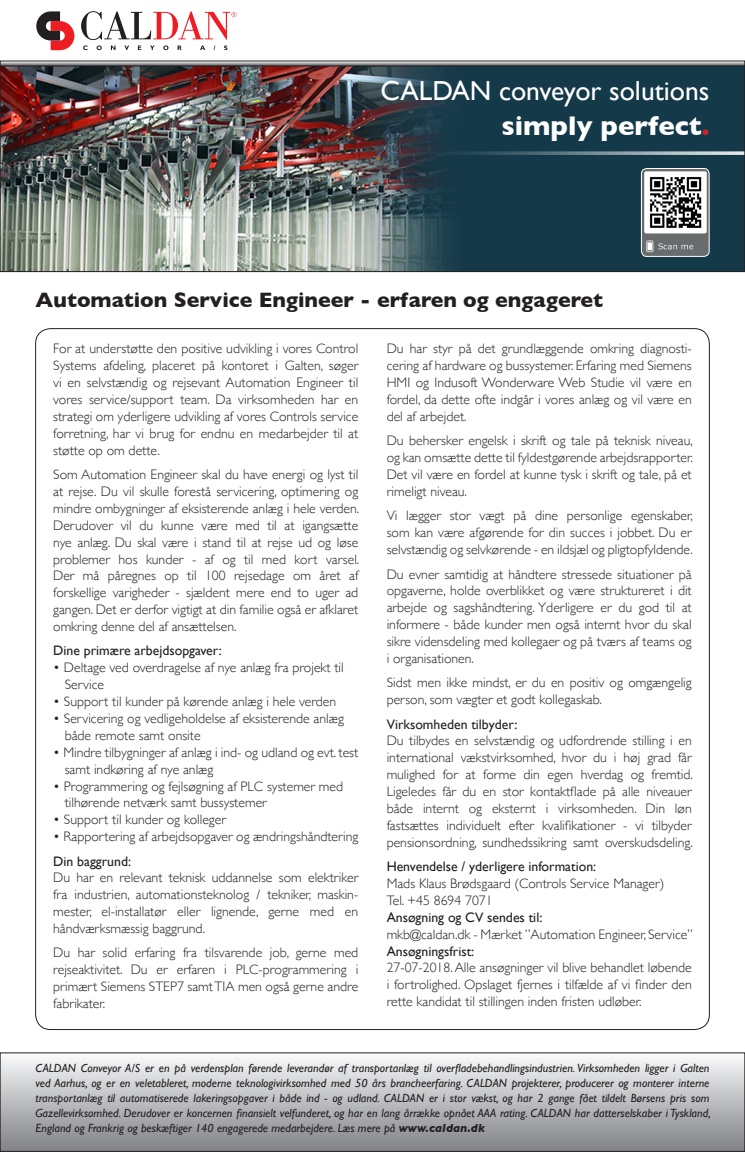
<style>
.page{position:relative;width:745px;height:1152px;background:#fff}
.page>*{position:absolute;margin:0;border:0;box-sizing:border-box;transform-origin:0 0}
.rubrik{font:27.5px/35px "Gill Sans";color:#fff;text-align:right}
.rubrik-2{font:700 21.25px "Gill Sans";color:#231f20}
.txt{font:300 13.75px/16.9px "Gill Sans";color:#231f20;text-align:justify}
.txt-2{font:13.75px "Gill Sans";color:#231f20}
.txt-3{font:italic 11.88px/15px "Gill Sans";color:#231f20;text-align:justify}
.s1{font-weight:700}
.s2{font-weight:700;color:#d1232a}
</style>
<div class="page">
<img style="left:2px;top:67px;width:740px;height:203px">
<svg style="left:36px;top:11px;width:38px;height:39px"></svg>
<svg style="left:81px;top:11px;width:155px;height:39px"></svg>
<div style="left:0;top:61px;width:744px;height:5px;background:#a7a8ac"></div>
<div style="left:0;top:61px;width:744px;height:5px;border:1px solid #231f20"></div>
<div style="left:0;top:1053px;width:744px;height:98px;background:linear-gradient(to bottom,#fafafb,#818387)"></div>
<img style="left:641px;top:168px;width:67px;height:88px">
<div style="left:640px;top:168px;width:69px;height:89px;border:1px solid #fff;border-radius:5px"></div>
<p class="rubrik" style="left:380px;top:72px;width:330px">CALDAN conveyor solutions <span class="s1">simply perfect</span><span class="s2">.</span></p>
<p class="rubrik-2" style="left:35px;top:283px;width:568px">Automation Service Engineer - erfaren og engageret</p>
<p class="txt" style="left:53px;top:340px;width:306px">For at understøtte den positive udvikling i vores Control Systems afdeling, placeret på kontoret i Galten, søger vi en selvstændig og rejsevant Automation Engineer til vores service/support team. Da virksomheden har en strategi om yderligere udvikling af vores Controls service forretning, har vi brug for endnu en medarbejder til at støtte op om dette.</p>
<p class="txt" style="left:53px;top:465px;width:307px">Som Automation Engineer skal du have energi og lyst til at rejse. Du vil skulle forestå servicering, optimering og mindre ombygninger af eksisterende anlæg i hele verden.<br>Derudover vil du kunne være med til at igangsætte nye anlæg. Du skal være i stand til at rejse ud og løse problemer hos kunder - af og til med kort varsel.<br>Der må påregnes op til 100 rejsedage om året af forskellige varigheder - sjældent mere end to uger ad gangen. Det er derfor vigtigt at din familie også er afklaret omkring denne del af ansættelsen.</p>
<p class="txt-2" style="left:53px;top:642px;width:170px">Dine primære arbejdsopgaver:</p>
<p class="txt" style="left:53px;top:659px;width:292px">• Deltage ved overdragelse af nye anlæg fra projekt til</p>
<p class="txt" style="left:65px;top:675px;width:41px">Service</p>
<p class="txt" style="left:53px;top:692px;width:284px">• Support til kunder på kørende anlæg i hele verden</p>
<p class="txt" style="left:53px;top:709px;width:292px">• Servicering og vedligeholdelse af eksisterende anlæg</p>
<p class="txt" style="left:65px;top:726px;width:137px">både remote samt onsite</p>
<p class="txt" style="left:53px;top:743px;width:306px">• Mindre tilbygninger af anlæg i ind- og udland og evt. test</p>
<p class="txt" style="left:65px;top:760px;width:150px">samt indkøring af nye anlæg</p>
<p class="txt" style="left:53px;top:777px;width:291px">• Programmering og fejlsøgning af PLC systemer med</p>
<p class="txt" style="left:65px;top:794px;width:203px">tilhørende netværk samt bussystemer</p>
<p class="txt" style="left:53px;top:810px;width:174px">• Support til kunder og kolleger</p>
<p class="txt" style="left:53px;top:827px;width:306px">• Rapportering af arbejdsopgaver og ændringshåndtering</p>
<p class="txt-2" style="left:53px;top:852px;width:79px">Din baggrund:</p>
<p class="txt" style="left:53px;top:869px;width:306px">Du har en relevant teknisk uddannelse som elektriker fra industrien, automationsteknolog / tekniker, maskin&shy;mester, el-installatør eller lignende, gerne med en håndværksmæssig baggrund.</p>
<p class="txt" style="left:53px;top:944px;width:306px">Du har solid erfaring fra tilsvarende job, gerne med rejseaktivitet. Du er erfaren i PLC-programmering i primært Siemens STEP7 samt TIA men også gerne andre fabrikater.</p>
<p class="txt" style="left:386px;top:340px;width:306px">Du har styr på det grundlæggende omkring diagnosti&shy;cering af hardware og bussystemer. Erfaring med Siemens HMI og Indusoft Wonderware Web Studie vil være en fordel, da dette ofte indgår i vores anlæg og vil være en del af arbejdet.</p>
<p class="txt" style="left:386px;top:432px;width:307px">Du behersker engelsk i skrift og tale på teknisk niveau, og kan omsætte dette til fyldestgørende arbejdsrapporter.<br>Det vil være en fordel at kunne tysk i skrift og tale, på et rimeligt niveau.</p>
<p class="txt" style="left:386px;top:507px;width:307px">Vi lægger stor vægt på dine personlige egenskaber, som kan være afgørende for din succes i jobbet. Du er selvstændig og selvkørende - en ildsjæl og pligtopfyldende.</p>
<p class="txt" style="left:386px;top:565px;width:306px">Du evner samtidig at håndtere stressede situationer på opgaverne, holde overblikket og være struktureret i dit arbejde og sagshåndtering. Yderligere er du god til at informere - både kunder men også internt hvor du skal sikre vidensdeling med kollegaer og på tværs af teams og i organisationen.</p>
<p class="txt" style="left:386px;top:674px;width:306px">Sidst men ikke mindst, er du en positiv og omgængelig person, som vægter et godt kollegaskab.</p>
<p class="txt-2" style="left:386px;top:716px;width:132px">Virksomheden tilbyder:</p>
<p class="txt" style="left:386px;top:732px;width:307px">Du tilbydes en selvstændig og udfordrende stilling i en international vækstvirksomhed, hvor du i høj grad får mulighed for at forme din egen hverdag og fremtid.<br>Ligeledes får du en stor kontaktflade på alle niveauer både internt og eksternt i virksomheden. Din løn fastsættes individuelt efter kvalifikationer - vi tilbyder pensionsordning, sundhedssikring samt overskudsdeling.</p>
<p class="txt-2" style="left:386px;top:858px;width:211px">Henvendelse / yderligere information:</p>
<p class="txt" style="left:386px;top:874px;width:279px">Mads Klaus Brødsgaard (Controls Service Manager)</p>
<p class="txt" style="left:386px;top:891px;width:107px">Tel. +45 8694 7071</p>
<p class="txt-2" style="left:386px;top:909px;width:157px">Ansøgning og CV sendes til:</p>
<p class="txt" style="left:386px;top:925px;width:307px">mkb@caldan.dk - Mærket ”Automation Engineer, Service”</p>
<p class="txt-2" style="left:386px;top:942px;width:89px">Ansøgningsfrist:</p>
<p class="txt" style="left:386px;top:959px;width:306px">27-07-2018. Alle ansøgninger vil blive behandlet løbende i fortrolighed. Opslaget fjernes i tilfælde af vi finder den rette kandidat til stillingen inden fristen udløber.</p>
<p class="txt-3" style="left:35px;top:1060px;width:676px">CALDAN Conveyor A/S er en på verdensplan førende leverandør af transportanlæg til overfladebehandlingsindustrien. Virksomheden ligger i Galten ved Aarhus, og er en veletableret, moderne teknologivirksomhed med 50 års brancheerfaring. CALDAN projekterer, producerer og monterer interne transportanlæg til automatiserede lakeringsopgaver i både ind - og udland. CALDAN er i stor vækst, og har 2 gange fået tildelt Børsens pris som Gazellevirksomhed. Derudover er koncernen finansielt velfunderet, og har en lang årrække opnået AAA rating. CALDAN har datterselskaber i Tyskland, England og Frankrig og beskæftiger 140 engagerede medarbejdere. Læs mere på <span class="s1">www.caldan.dk</span></p>
</div>
